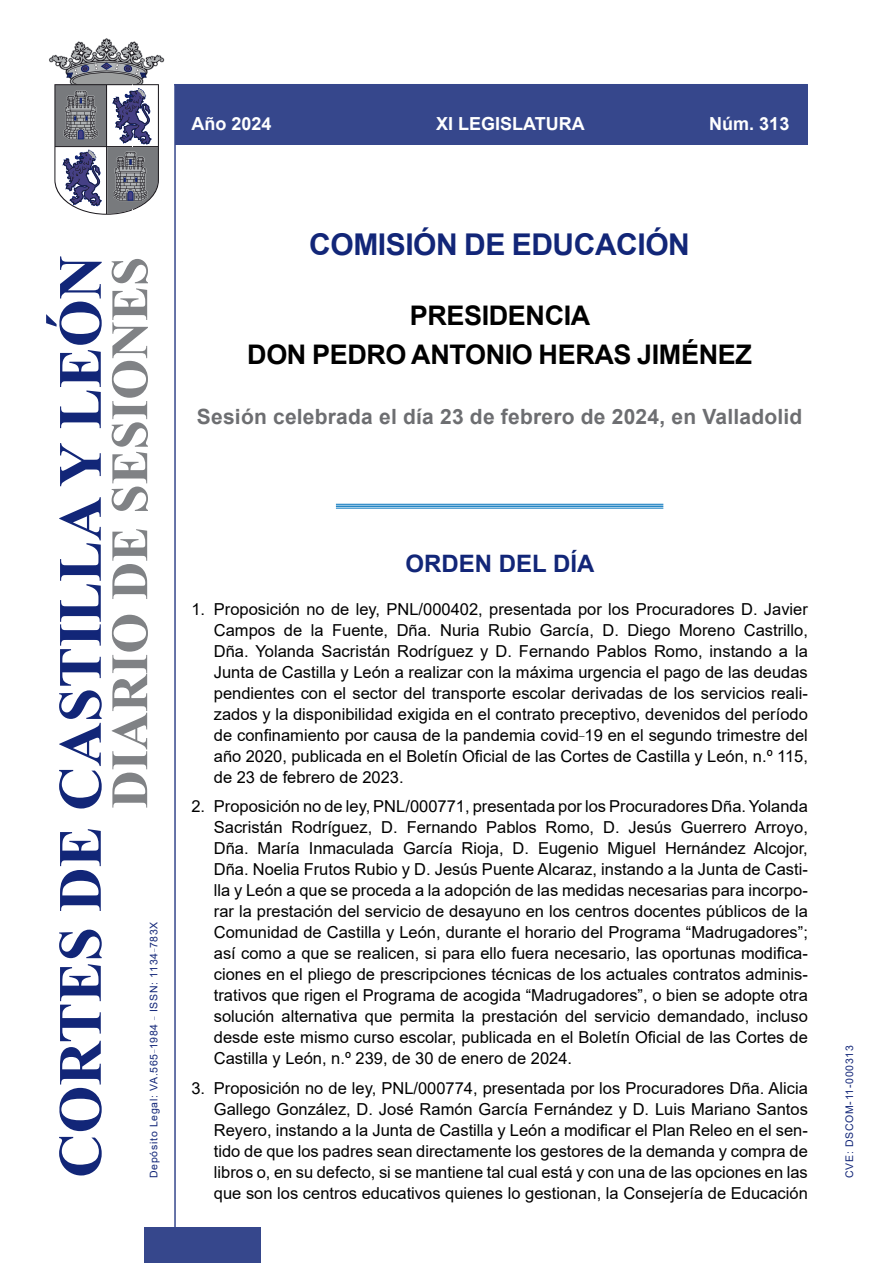
<style>
.page{position:relative;width:893px;height:1263px;background:#fff}
.page>*{position:absolute;margin:0;border:0;box-sizing:border-box;transform-origin:0 0}
.SesionComision{font:700 30px "Arial";letter-spacing:-.015em;color:#122678}
.PresidenteComision{font:700 27px "Arial";letter-spacing:-.015em;color:#000}
.PresidenciaComision{font:700 27px "Arial";letter-spacing:-.015em;color:#000}
.OrdenDiaTitulo{font:700 24px "Arial";color:#122678}
.Celebracion{font:700 21px "Arial";letter-spacing:.01em;color:#6d6e71}
.Numero{font:700 18px "Arial";color:#fff}
.OrdenDiaPUnto{font:16.5px/21px "Arial";color:#000;text-align:justify}
.t1{font:10.5px "Arial";letter-spacing:.065em;color:#122678}
</style>
<div class="page">
<hr style="left:174px;top:84px;width:2px;height:1179px;background:#36478c">
<div style="left:144px;top:1227px;width:117px;height:36px;background:#36478c"></div>
<hr style="left:174px;top:84px;width:634px;height:1px;background:#36478c">
<div style="left:175px;top:85px;width:633px;height:60px;background:#36478c"></div>
<svg style="left:49px;top:38px;width:115px;height:177px"></svg>
<hr style="left:336px;top:504px;width:327px;height:1px;background:#0072bc">
<hr style="left:336px;top:505px;width:327px;height:2px;background:#0072bc">
<hr style="left:336px;top:508px;width:327px;height:1px;background:#0072bc">
<svg style="left:46px;top:256px;width:56px;height:919px"></svg>
<svg style="left:112px;top:259px;width:36px;height:549px"></svg>
<p class="Numero" style="left:191px;top:111px;width:82px">Año 2024</p>
<p class="Numero" style="left:436px;top:111px;width:150px">XI LEGISLATURA</p>
<p class="Numero" style="left:709px;top:111px;width:82px">Núm. 313</p>
<p class="SesionComision" style="left:309px;top:223px;width:382px">COMISIÓN DE EDUCACIÓN</p>
<p class="PresidenciaComision" style="left:410px;top:296px;width:182px">PRESIDENCIA</p>
<p class="PresidenteComision" style="left:247px;top:336px;width:506px">DON PEDRO ANTONIO HERAS JIMÉNEZ</p>
<p class="Celebracion" style="left:197px;top:401px;width:607px">Sesión celebrada el día 23 de febrero de 2024, en Valladolid</p>
<p class="t1" style="left:146px;top:1178px;width:258px;rotate:-90deg">Depósito Legal: VA.565<sup>_</sup>1984 <sup>_</sup> ISSN: 1134<sup>_</sup>783X</p>
<p class="OrdenDiaTitulo" style="left:406px;top:547px;width:190px">ORDEN DEL DÍA</p>
<p class="OrdenDiaPUnto" style="left:214px;top:598px;width:596px;text-indent:-22px">1. Proposición no de ley, PNL/000402, presentada por los Procuradores D. Javier Campos de la Fuente, Dña. Nuria Rubio García, D. Diego Moreno Castrillo, Dña. Yolanda Sacristán Rodríguez y D. Fernando Pablos Romo, instando a la Junta de Castilla y León a realizar con la máxima urgencia el pago de las deudas pendientes con el sector del transporte escolar derivadas de los servicios reali&shy;zados y la disponibilidad exigida en el contrato preceptivo, devenidos del período de confinamiento por causa de la pandemia covid<sup>_</sup>19 en el segundo trimestre del año 2020, publicada en el Boletín Oficial de las Cortes de Castilla y León, n.º 115, de 23 de febrero de 2023.</p>
<p class="OrdenDiaPUnto" style="left:214px;top:796px;width:596px;text-indent:-22px">2. Proposición no de ley, PNL/000771, presentada por los Procuradores Dña. Yolanda Sacristán Rodríguez, D. Fernando Pablos Romo, D. Jesús Guerrero Arroyo, Dña. María Inmaculada García Rioja, D. Eugenio Miguel Hernández Alcojor, Dña. Noelia Frutos Rubio y D. Jesús Puente Alcaraz, instando a la Junta de Casti&shy;lla y León a que se proceda a la adopción de las medidas necesarias para incorpo&shy;rar la prestación del servicio de desayuno en los centros docentes públicos de la Comunidad de Castilla y León, durante el horario del Programa “Madrugadores”; así como a que se realicen, si para ello fuera necesario, las oportunas modifica&shy;ciones en el pliego de prescripciones técnicas de los actuales contratos adminis&shy;trativos que rigen el Programa de acogida “Madrugadores”, o bien se adopte otra solución alternativa que permita la prestación del servicio demandado, incluso desde este mismo curso escolar, publicada en el Boletín Oficial de las Cortes de Castilla y León, n.º 239, de 30 de enero de 2024.</p>
<p class="OrdenDiaPUnto" style="left:214px;top:1077px;width:596px;text-indent:-22px">3. Proposición no de ley, PNL/000774, presentada por los Procuradores Dña. Alicia Gallego González, D. José Ramón García Fernández y D. Luis Mariano Santos Reyero, instando a la Junta de Castilla y León a modificar el Plan Releo en el sen&shy;tido de que los padres sean directamente los gestores de la demanda y compra de libros o, en su defecto, si se mantiene tal cual está y con una de las opciones en las que son los centros educativos quienes lo gestionan, la Consejería de Educación</p>
<p class="t1" style="left:842px;top:1178px;width:134px;rotate:-90deg">CVE: DSCOM-11-000313</p>
</div>
